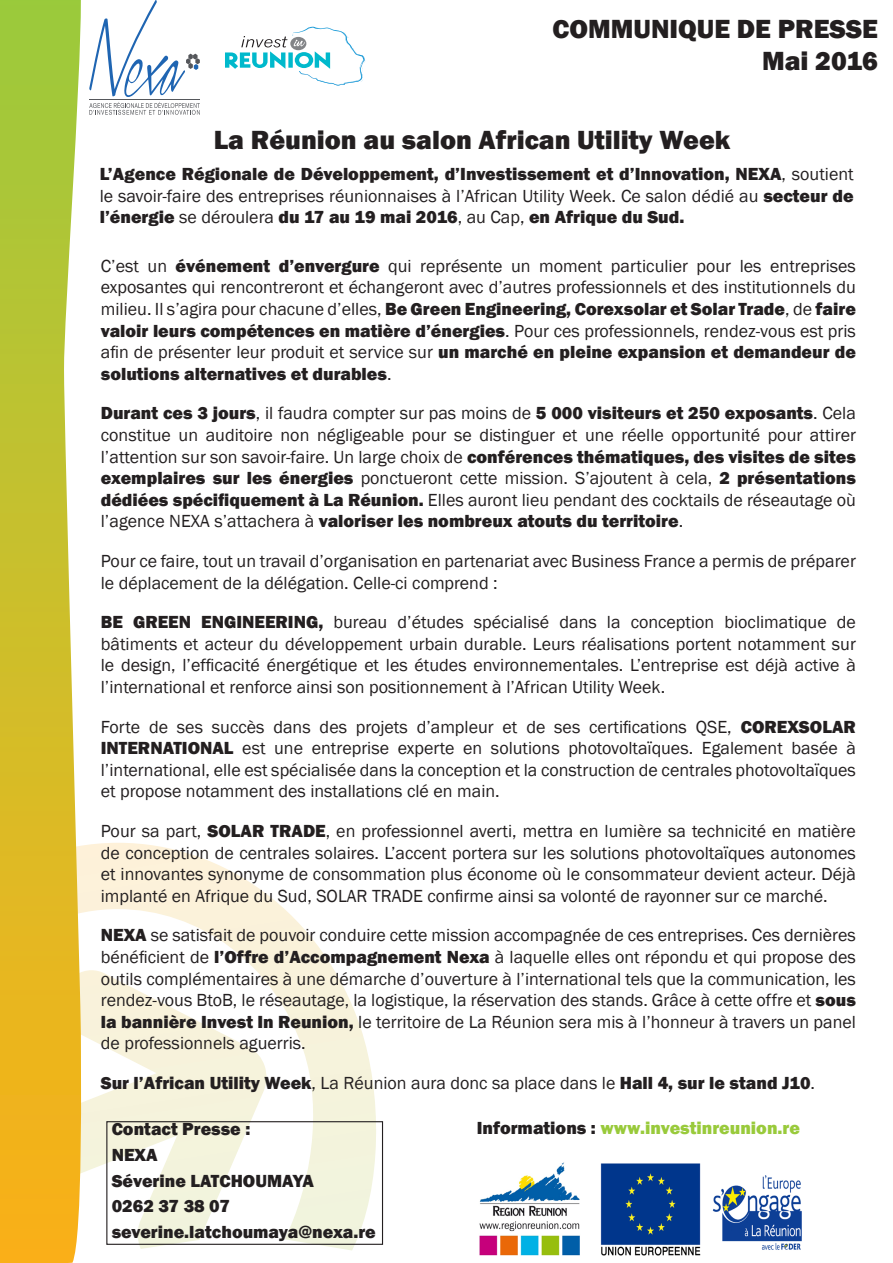
<style>
.page{position:relative;width:893px;height:1263px;background:#fff}
.page>*{position:absolute;margin:0;border:0;box-sizing:border-box;transform-origin:0 0}
.t1{font:800 27px "Franklin Gothic";color:#231f20}
.t2{font:18px/21.6px "Franklin Gothic";color:#231f20;text-align:justify}
.t3{font:800 18px/21.6px "Franklin Gothic";color:#231f20;text-align:justify}
.t4{font:800 18px "Franklin Gothic";color:#99ca3b}
.s1{font-weight:400}
.s2{font-weight:800}
.s3{color:#231f20}
</style>
<div class="page">
<svg style="left:83px;top:843px;width:301px;height:408px"></svg>
<svg style="left:0;top:0;width:83px;height:1263px;background:#d2c441"></svg>
<div style="left:106px;top:1121px;width:277px;height:124px;border:1px solid #231f20"></div>
<svg style="left:225px;top:26px;width:140px;height:60px"></svg>
<svg style="left:89px;top:0;width:111px;height:115px"></svg>
<img style="left:479px;top:1162px;width:101px;height:94px">
<img style="left:600px;top:1163px;width:101px;height:93px">
<img style="left:712px;top:1175px;width:90px;height:75px">
<p class="t1" style="left:552px;top:11px;width:327px">COMMUNIQUE DE PRESSE</p>
<p class="t1" style="left:762px;top:44px;width:117px">Mai 2016</p>
<p class="t1" style="left:214px;top:122px;width:518px">La Réunion au salon African Utility Week</p>
<p class="t3" style="left:100px;top:163px;width:755px">L’Agence Régionale de Développement, d’Investissement et d’Innovation, NEXA<span class="s1">, soutient le savoir-faire des entreprises réunionnaises à l’African Utility Week. Ce salon dédié au</span> secteur de l’énergie <span class="s1">se déroulera</span> du 17 au 19 mai 2016<span class="s1">, au Cap,</span> en Afrique du Sud.</p>
<p class="t2" style="left:101px;top:255px;width:757px">C’est un <span class="s2">événement d’envergure</span> qui représente un moment particulier pour les entreprises exposantes qui rencontreront et échangeront avec d’autres professionnels et des institutionnels du milieu. Il s’agira pour chacune d’elles, <span class="s2">Be Green Engineering, Corexsolar et Solar Trade</span>, de <span class="s2">faire valoir leurs compétences en matière d’énergies</span>. Pour ces professionnels, rendez-vous est pris afin de présenter leur produit et service sur <span class="s2">un marché en pleine expansion et demandeur de solutions alternatives et durables</span>.</p>
<p class="t2" style="left:101px;top:403px;width:757px"><span class="s2">Durant ces 3 jours</span>, il faudra compter sur pas moins de <span class="s2">5 000 visiteurs et 250 exposants</span>. Cela constitue un auditoire non négligeable pour se distinguer et une réelle opportunité pour attirer l’attention sur son savoir-faire. Un large choix de <span class="s2">conférences thématiques, des visites de sites exemplaires sur les énergies</span> ponctueront cette mission. S’ajoutent à cela, <span class="s2">2 présentations dédiées spécifiquement à La Réunion.</span> Elles auront lieu pendant des cocktails de réseautage où l’agence NEXA s’attachera à <span class="s2">valoriser les nombreux atouts du territoire</span>.</p>
<p class="t2" style="left:101px;top:551px;width:757px">Pour ce faire, tout un travail d’organisation en partenariat avec Business France a permis de préparer le déplacement de la délégation. Celle-ci comprend :</p>
<p class="t2" style="left:101px;top:612px;width:757px"><span class="s2">BE GREEN ENGINEERING,</span> bureau d’études spécialisé dans la conception bioclimatique de bâtiments et acteur du développement urbain durable. Leurs réalisations portent notamment sur le design, l’efficacité énergétique et les études environnementales. L’entreprise est déjà active à l’international et renforce ainsi son positionnement à l’African Utility Week.</p>
<p class="t2" style="left:101px;top:716px;width:757px">Forte de ses succès dans des projets d’ampleur et de ses certifications QSE, <span class="s2">COREXSOLAR INTERNATIONAL</span> est une entreprise experte en solutions photovoltaïques. Egalement basée à l’international, elle est spécialisée dans la conception et la construction de centrales photovoltaïques et propose notamment des installations clé en main.</p>
<p class="t2" style="left:101px;top:821px;width:757px">Pour sa part, <span class="s2">SOLAR TRADE</span>, en professionnel averti, mettra en lumière sa technicité en matière de conception de centrales solaires. L’accent portera sur les solutions photovoltaïques autonomes et innovantes synonyme de consommation plus économe où le consommateur devient acteur. Déjà implanté en Afrique du Sud, SOLAR TRADE confirme ainsi sa volonté de rayonner sur ce marché.</p>
<p class="t2" style="left:101px;top:925px;width:757px"><span class="s2">NEXA</span> se satisfait de pouvoir conduire cette mission accompagnée de ces entreprises. Ces dernières bénéficient de <span class="s2">l’Offre d’Accompagnement Nexa</span> à laquelle elles ont répondu et qui propose des outils complémentaires à une démarche d’ouverture à l’international tels que la communication, les rendez-vous BtoB, le réseautage, la logistique, la réservation des stands. Grâce à cette offre et <span class="s2">sous la bannière Invest In Reunion,</span> le territoire de La Réunion sera mis à l’honneur à travers un panel de professionnels aguerris.</p>
<p class="t3" style="left:101px;top:1072px;width:716px">Sur l’African Utility Week<span class="s1">, La Réunion aura donc sa place dans le</span> Hall 4, sur le stand J10<span class="s1">.</span></p>
<p class="t3" style="left:112px;top:1118px;width:140px">Contact Presse :</p>
<p class="t3" style="left:112px;top:1144px;width:47px">NEXA</p>
<p class="t3" style="left:112px;top:1170px;width:204px">Séverine LATCHOUMAYA</p>
<p class="t3" style="left:112px;top:1195px;width:120px">0262 37 38 07</p>
<p class="t3" style="left:112px;top:1221px;width:266px">severine.latchoumaya@nexa.re</p>
<p class="t4" style="left:477px;top:1116px;width:325px"><span class="s3">Informations :</span> www.investinreunion.re</p>
</div>
